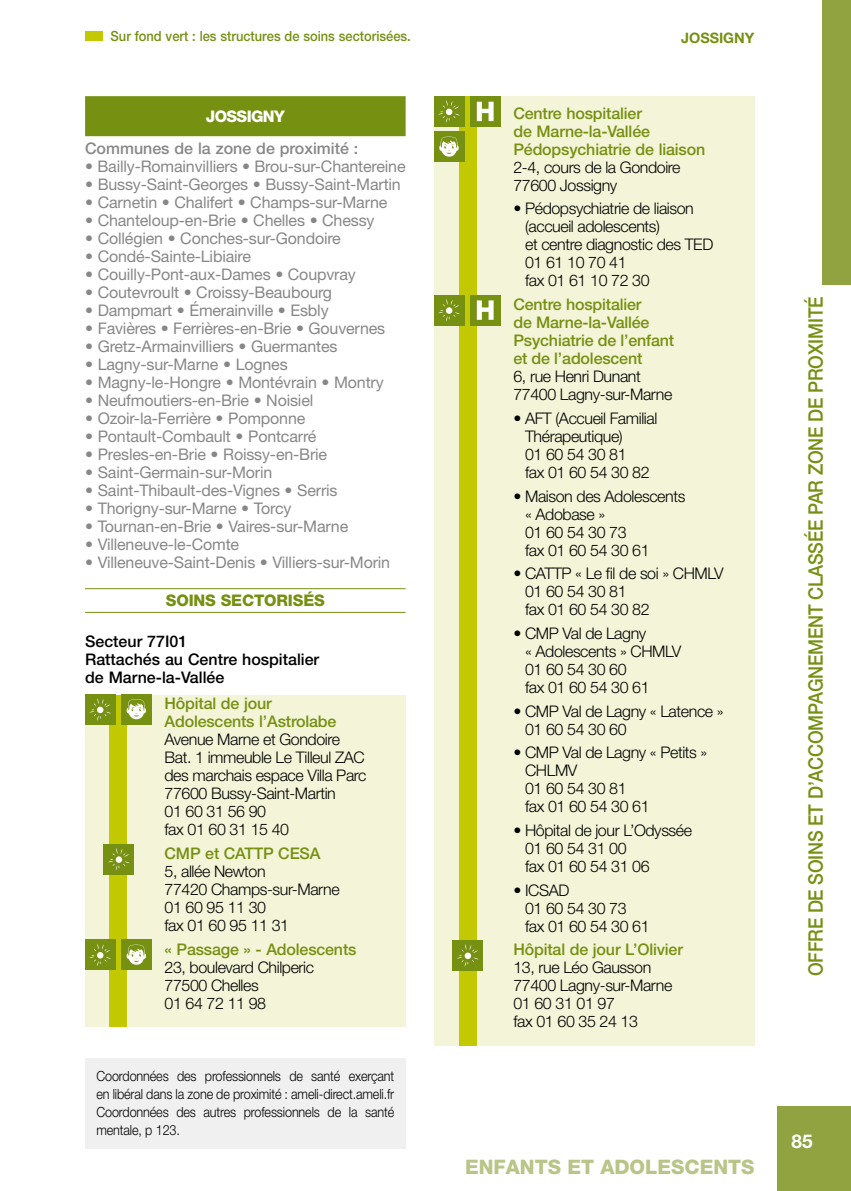
<style>
.page{position:relative;width:851px;height:1191px;background:#fff}
.page>*{position:absolute;margin:0;border:0;box-sizing:border-box;transform-origin:0 0}
.t1{font:500 20px "Helvetica Neue LT Pro";letter-spacing:-.01em;color:#769011;scale:.9 1}
.t2{font:800 20px "Helvetica Neue LT Pro";color:#b9c487}
.t3{font:700 19px "Helvetica Neue LT Pro";color:#fff}
.t4{font:300 16px/18px "Helvetica Neue LT Pro";letter-spacing:-.025em;color:#000}
.t5{font:16px "Helvetica Neue LT Pro";letter-spacing:-.01em;color:#878787}
.t6{font:500 16px/18px "Helvetica Neue LT Pro";letter-spacing:-.01em;color:#769011}
.t7{font:500 16px/18px "Helvetica Neue LT Pro";color:#000}
.t8{font:500 16px "Helvetica Neue LT Pro";color:#878787}
.t9{font:800 16px "Helvetica Neue LT Pro";letter-spacing:-.01em;color:#769011}
.t10{font:800 16px "Helvetica Neue LT Pro";letter-spacing:-.04em;color:#fff}
.t11{font:700 14.4px "Helvetica Neue LT Pro";color:#769011}
.t12{font:300 14px/18px "Helvetica Neue LT Pro";letter-spacing:-.01em;color:#000;text-align:justify;scale:.9 1}
.t13{font:500 14px "Helvetica Neue LT Pro";color:#769011;scale:.92 1}
</style>
<div class="page">
<div style="left:85px;top:694px;width:320px;height:332px;background:#f4f4d8"></div>
<div style="left:434px;top:96px;width:320px;height:949px;background:#f4f4d8"></div>
<div style="left:110px;top:694px;width:17px;height:332px;background:#c3c900"></div>
<div style="left:459px;top:96px;width:17px;height:949px;background:#c3c900"></div>
<div style="left:85px;top:96px;width:320px;height:40px;background:#769011"></div>
<hr style="left:85px;top:588px;width:320px;height:1px;background:#769011">
<hr style="left:85px;top:612px;width:320px;height:1px;background:#769011">
<div style="left:85px;top:694px;width:30px;height:30px;background:#769011"></div>
<svg style="left:89px;top:698px;width:22px;height:23px"></svg>
<div style="left:121px;top:694px;width:30px;height:30px;background:#769011"></div>
<svg style="left:127px;top:699px;width:19px;height:20px"></svg>
<div style="left:104px;top:844px;width:30px;height:30px;background:#769011"></div>
<svg style="left:108px;top:848px;width:22px;height:22px"></svg>
<div style="left:85px;top:940px;width:30px;height:30px;background:#769011"></div>
<svg style="left:89px;top:943px;width:22px;height:23px"></svg>
<div style="left:121px;top:940px;width:30px;height:30px;background:#769011"></div>
<svg style="left:127px;top:944px;width:19px;height:20px"></svg>
<div style="left:470px;top:96px;width:30px;height:30px;background:#769011"></div>
<svg style="left:476px;top:102px;width:17px;height:19px"></svg>
<div style="left:434px;top:96px;width:30px;height:30px;background:#769011"></div>
<svg style="left:438px;top:100px;width:22px;height:23px"></svg>
<div style="left:434px;top:132px;width:30px;height:30px;background:#769011"></div>
<svg style="left:439px;top:137px;width:19px;height:20px"></svg>
<div style="left:470px;top:295px;width:30px;height:30px;background:#769011"></div>
<svg style="left:476px;top:300px;width:17px;height:20px"></svg>
<div style="left:434px;top:295px;width:30px;height:30px;background:#769011"></div>
<svg style="left:438px;top:299px;width:22px;height:22px"></svg>
<div style="left:452px;top:940px;width:30px;height:30px;background:#769011"></div>
<svg style="left:457px;top:944px;width:21px;height:22px"></svg>
<div style="left:85px;top:1057px;width:320px;height:91px;background:#f0f0f0"></div>
<div style="left:822px;top:0;width:28px;height:285px;background:#90a340"></div>
<div style="left:777px;top:1106px;width:73px;height:85px;background:#90a340"></div>
<div style="left:85px;top:31px;width:17px;height:10px;background:#c3c900"></div>
<p class="t13" style="left:111px;top:28px;width:328px">Sur fond vert : les structures de soins sectorisées.</p>
<p class="t11" style="left:681px;top:28px;width:75px">JOSSIGNY</p>
<p class="t10" style="left:206px;top:107px;width:80px">JOSSIGNY</p>
<p class="t8" style="left:85px;top:139px;width:274px">Communes de la zone de proximité :</p>
<p class="t5" style="left:85px;top:157px;width:322px">• Bailly-Romainvilliers • Brou-sur-Chantereine</p>
<p class="t5" style="left:85px;top:175px;width:317px">• Bussy-Saint-Georges • Bussy-Saint-Martin</p>
<p class="t5" style="left:85px;top:193px;width:304px">• Carnetin • Chalifert • Champs-sur-Marne</p>
<p class="t5" style="left:85px;top:211px;width:291px">• Chanteloup-en-Brie • Chelles • Chessy</p>
<p class="t5" style="left:85px;top:229px;width:257px">• Collégien • Conches-sur-Gondoire</p>
<p class="t5" style="left:85px;top:247px;width:167px">• Condé-Sainte-Libiaire</p>
<p class="t5" style="left:85px;top:265px;width:272px">• Couilly-Pont-aux-Dames • Coupvray</p>
<p class="t5" style="left:85px;top:283px;width:248px">• Coutevroult • Croissy-Beaubourg</p>
<p class="t5" style="left:85px;top:301px;width:245px">• Dampmart • Émerainville • Esbly</p>
<p class="t5" style="left:85px;top:319px;width:301px">• Favières • Ferrières-en-Brie • Gouvernes</p>
<p class="t5" style="left:85px;top:337px;width:254px">• Gretz-Armainvilliers • Guermantes</p>
<p class="t5" style="left:85px;top:355px;width:204px">• Lagny-sur-Marne • Lognes</p>
<p class="t5" style="left:85px;top:373px;width:300px">• Magny-le-Hongre • Montévrain • Montry</p>
<p class="t5" style="left:85px;top:391px;width:230px">• Neufmoutiers-en-Brie • Noisiel</p>
<p class="t5" style="left:85px;top:409px;width:222px">• Ozoir-la-Ferrière • Pomponne</p>
<p class="t5" style="left:85px;top:427px;width:233px">• Pontault-Combault • Pontcarré</p>
<p class="t5" style="left:85px;top:445px;width:243px">• Presles-en-Brie • Roissy-en-Brie</p>
<p class="t5" style="left:85px;top:463px;width:189px">• Saint-Germain-sur-Morin</p>
<p class="t5" style="left:85px;top:481px;width:254px">• Saint-Thibault-des-Vignes • Serris</p>
<p class="t5" style="left:85px;top:499px;width:208px">• Thorigny-sur-Marne • Torcy</p>
<p class="t5" style="left:85px;top:517px;width:265px">• Tournan-en-Brie • Vaires-sur-Marne</p>
<p class="t5" style="left:85px;top:535px;width:156px">• Villeneuve-le-Comte</p>
<p class="t5" style="left:85px;top:553px;width:306px">• Villeneuve-Saint-Denis • Villiers-sur-Morin</p>
<p class="t9" style="left:166px;top:591px;width:160px">SOINS SECTORISÉS</p>
<p class="t7" style="left:85px;top:632px;width:236px">Secteur 77I01<br>Rattachés au Centre hospitalier de Marne-la-Vallée</p>
<p class="t6" style="left:164px;top:694px;width:173px">Hôpital de jour<br>Adolescents l’Astrolabe</p>
<p class="t4" style="left:164px;top:730px;width:203px">Avenue Marne et Gondoire<br>Bat. 1 immeuble Le Tilleul ZAC des marchais espace Villa Parc<br>77600 Bussy-Saint-Martin<br>01 60 31 56 90<br>fax 01 60 31 15 40</p>
<p class="t6" style="left:164px;top:844px;width:157px">CMP et CATTP CESA</p>
<p class="t4" style="left:164px;top:862px;width:177px">5, allée Newton<br>77420 Champs-sur-Marne<br>01 60 95 11 30<br>fax 01 60 95 11 31</p>
<p class="t6" style="left:164px;top:940px;width:193px">« Passage » - Adolescents</p>
<p class="t4" style="left:164px;top:957px;width:151px">23, boulevard Chilperic<br>77500 Chelles<br>01 64 72 11 98</p>
<p class="t12" style="left:96px;top:1066px;width:332px">Coordonnées des professionnels de santé exerçant en libéral dans la zone de proximité : ameli-direct.ameli.fr Coordonnées des autres professionnels de la santé mentale, p 123.</p>
<p class="t6" style="left:513px;top:104px;width:193px">Centre hospitalier<br>de Marne-la-Vallée<br>Pédopsychiatrie de liaison</p>
<p class="t4" style="left:513px;top:158px;width:169px">2-4, cours de la Gondoire<br>77600 Jossigny</p>
<p class="t4" style="left:525px;top:199px;width:190px;text-indent:-12px">• Pédopsychiatrie de liaison (accueil adolescents)<br>et centre diagnostic des TED<br>01 61 10 70 41<br>fax 01 61 10 72 30</p>
<p class="t6" style="left:513px;top:295px;width:162px">Centre hospitalier<br>de Marne-la-Vallée<br>Psychiatrie de l’enfant et de l’adolescent</p>
<p class="t4" style="left:513px;top:367px;width:160px">6, rue Henri Dunant<br>77400 Lagny-sur-Marne</p>
<p class="t4" style="left:525px;top:409px;width:134px;text-indent:-12px">• AFT (Accueil Familial<br>Thérapeutique)<br>01 60 54 30 81<br>fax 01 60 54 30 82</p>
<p class="t4" style="left:525px;top:486px;width:162px;text-indent:-12px">• Maison des Adolescents « Adobase »<br>01 60 54 30 73<br>fax 01 60 54 30 61</p>
<p class="t4" style="left:525px;top:564px;width:200px;text-indent:-12px">• CATTP « Le fil de soi » CHMLV<br>01 60 54 30 81<br>fax 01 60 54 30 82</p>
<p class="t4" style="left:525px;top:624px;width:158px;text-indent:-12px">• CMP Val de Lagny<br>« Adolescents » CHMLV<br>01 60 54 30 60<br>fax 01 60 54 30 61</p>
<p class="t4" style="left:525px;top:701px;width:200px;text-indent:-12px">• CMP Val de Lagny « Latence »<br>01 60 54 30 60</p>
<p class="t4" style="left:525px;top:743px;width:184px;text-indent:-12px">• CMP Val de Lagny « Petits »<br>CHLMV<br>01 60 54 30 81<br>fax 01 60 54 30 61</p>
<p class="t4" style="left:525px;top:821px;width:168px;text-indent:-12px">• Hôpital de jour L’Odyssée<br>01 60 54 31 00<br>fax 01 60 54 31 06</p>
<p class="t4" style="left:525px;top:880px;width:126px;text-indent:-12px">• ICSAD<br>01 60 54 30 73 fax 01 60 54 30 61</p>
<p class="t6" style="left:513px;top:940px;width:171px">Hôpital de jour L’Olivier</p>
<p class="t4" style="left:513px;top:958px;width:160px">13, rue Léo Gausson<br>77400 Lagny-sur-Marne<br>01 60 31 01 97<br>fax 01 60 35 24 13</p>
<p class="t2" style="left:465px;top:1155px;width:291px">ENFANTS ET ADOLESCENTS</p>
<p class="t1" style="left:803px;top:976px;width:757px;rotate:-90deg">OFFRE DE SOINS ET D’ACCOMPAGNEMENT CLASSÉE PAR ZONE DE PROXIMITÉ</p>
<p class="t3" style="left:791px;top:1129px;width:23px">85</p>
</div>
